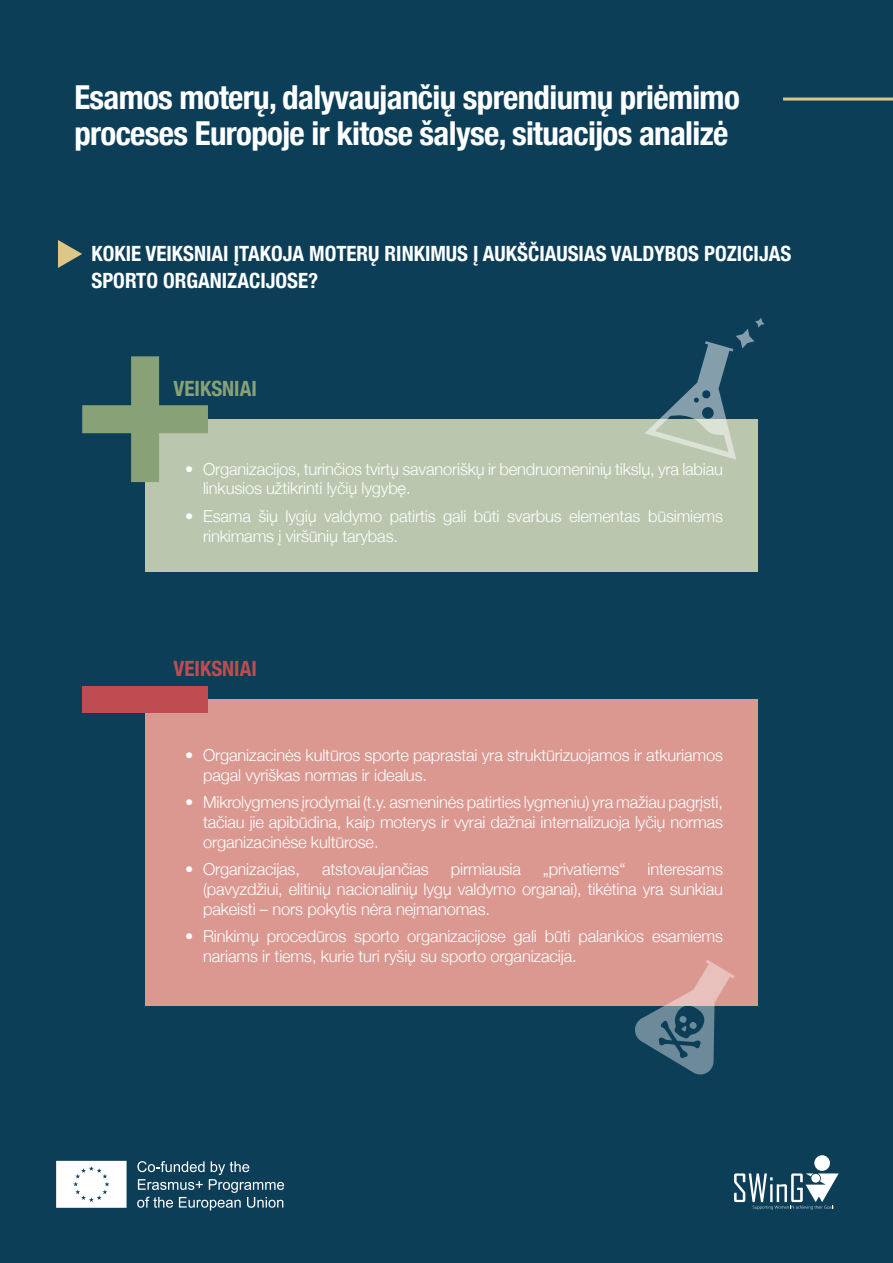
<style>
.page{position:relative;width:893px;height:1263px;background:#0c3e58}
.page>*{position:absolute;margin:0;border:0;box-sizing:border-box;transform-origin:0 0}
.t1{font:700 condensed 33px/36px "Helvetica Neue";letter-spacing:-.02em;color:#fff}
.t2{font:700 condensed 21px/27px "Helvetica Neue";color:#fff}
.t3{font:700 condensed 21px "Helvetica Neue";color:#89a177}
.t4{font:700 condensed 21px "Helvetica Neue";color:#bf4c50}
.t5{font:300 16.5px/19.8px "Helvetica Neue";letter-spacing:-.01em;color:#fff}
</style>
<div class="page">
<hr style="left:783px;top:98px;width:110px;height:3px;background:#dcc789">
<svg style="left:58px;top:240px;width:24px;height:28px"></svg>
<div style="left:145px;top:419px;width:613px;height:152px;background:#bac6ad"></div>
<svg style="left:82px;top:356px;width:126px;height:126px"></svg>
<div style="left:145px;top:699px;width:613px;height:306px;background:#da9891"></div>
<div style="left:82px;top:686px;width:126px;height:27px;background:#bf4c50"></div>
<svg style="left:56px;top:1161px;width:71px;height:47px;background:#f5f7f8"></svg>
<svg style="left:137px;top:1161px;width:147px;height:49px"></svg>
<div style="left:814px;top:1155px;width:16px;height:16px;background:#fff;border-radius:50%"></div>
<svg style="left:734px;top:1173px;width:105px;height:37px"></svg>
<svg style="left:645px;top:318px;width:119px;height:142px"></svg>
<svg style="left:633px;top:960px;width:102px;height:115px"></svg>
<h1 class="t1" style="left:74px;top:77px;width:667px">Esamos moterų, dalyvaujančių sprendiumų priėmimo proceses Europoje ir kitose šalyse, situacijos analizė</h1>
<p class="t2" style="left:92px;top:239px;width:701px">KOKIE VEIKSNIAI ĮTAKOJA MOTERŲ RINKIMUS Į AUKŠČIAUSIAS VALDYBOS POZICIJAS<br>SPORTO ORGANIZACIJOSE?</p>
<p class="t3" style="left:174px;top:371px;width:85px">VEIKSNIAI</p>
<p class="t5" style="left:203px;top:458px;width:521px;text-indent:-18px">• Organizacijos, turinčios tvirtų savanoriškų ir bendruomeninių tikslų, yra labiau linkusios užtikrinti lyčių lygybę.</p>
<p class="t5" style="left:203px;top:505px;width:521px;text-indent:-18px">• Esama šių lygių valdymo patirtis gali būti svarbus elementas būsimiems rinkimams į viršūnių tarybas.</p>
<p class="t4" style="left:174px;top:651px;width:85px">VEIKSNIAI</p>
<p class="t5" style="left:203px;top:744px;width:521px;text-indent:-18px">• Organizacinės kultūros sporte paprastai yra struktūrizuojamos ir atkuriamos pagal vyriškas normas ir idealus.</p>
<p class="t5" style="left:203px;top:791px;width:521px;text-align:justify;text-indent:-18px">• Mikrolygmens įrodymai (t.y. asmeninės patirties lygmeniu) yra mažiau pagrįsti, tačiau jie apibūdina, kaip moterys ir vyrai dažnai internalizuoja lyčių normas organizacinėse kultūrose.</p>
<p class="t5" style="left:185px;top:858px;width:116px">• Organizacijas,</p>
<p class="t5" style="left:322px;top:858px;width:108px">atstovaujančias</p>
<p class="t5" style="left:451px;top:858px;width:72px">pirmiausia</p>
<p class="t5" style="left:543px;top:858px;width:84px">„privatiems“</p>
<p class="t5" style="left:203px;top:858px;width:521px;text-align:justify;text-indent:444px">interesams (pavyzdžiui, elitinių nacionalinių lygų valdymo organai), tikėtina yra sunkiau pakeisti – nors pokytis nėra neįmanomas.</p>
<p class="t5" style="left:203px;top:925px;width:521px;text-indent:-18px">• Rinkimų procedūros sporto organizacijose gali būti palankios esamiems nariams ir tiems, kurie turi ryšių su sporto organizacija.</p>
</div>
